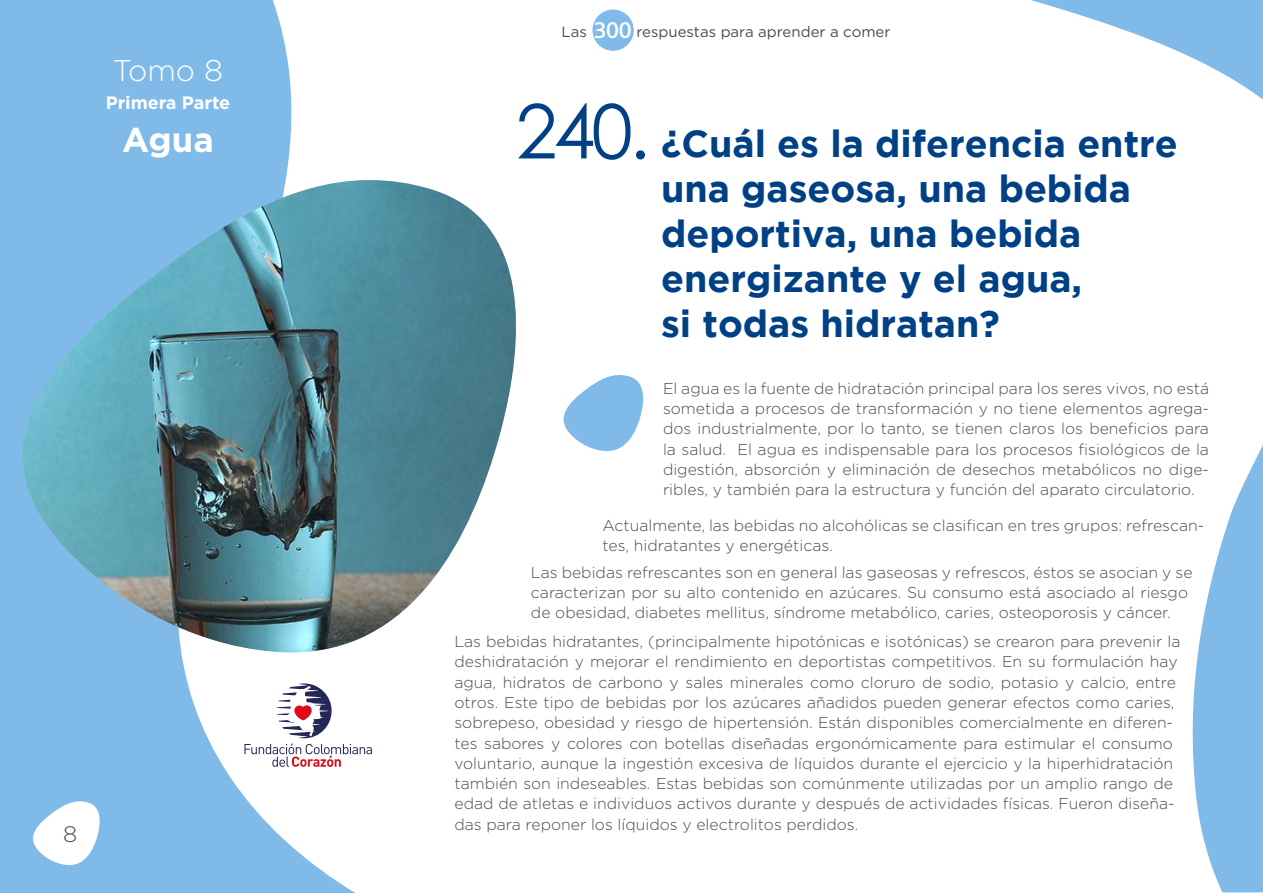
<style>
.page{position:relative;width:1263px;height:893px;background:#fff}
.page>*{position:absolute;margin:0;border:0;box-sizing:border-box;transform-origin:0 0}
.t1{font:75px "Century Gothic";color:#004085}
.t2{font:700 37.5px/45px "Gotham";color:#004085}
.t3{font:700 34.5px "Gotham";color:#fff}
.t4{font:300 30px "Gotham";color:#fff}
.t5{font:500 24px "Bliss Pro";color:#fff}
.t6{font:300 22.5px "Gotham Rounded";color:#4c4c4c}
.t7{font:700 18px "Gotham";color:#fff}
.t8{font:300 15.75px/20.2px "Gotham Rounded";color:#4c4c4c}
.t9{font:15px "Gotham Rounded";color:#4c4c4c}
</style>
<div class="page">
<svg style="left:0;top:0;width:355px;height:893px;fill:#7fbae8"></svg>
<svg style="left:1031px;top:0;width:232px;height:100px"></svg>
<svg style="left:1192px;top:445px;width:71px;height:447px"></svg>
<svg style="left:25px;top:798px;width:77px;height:67px"></svg>
<div style="left:592px;top:10px;width:42px;height:41px;background:#7fbae8;border-radius:50%"></div>
<svg style="left:563px;top:375px;width:81px;height:76px"></svg>
<svg style="left:0;top:157px;width:355px;height:498px;background:#8ac0ea"></svg>
<img style="left:22px;top:180px;width:494px;height:474px">
<svg style="left:244px;top:683px;width:128px;height:84px"></svg>
<h3 class="t6" style="left:63px;top:819px;width:16px">8</h3>
<h3 class="t5" style="left:594px;top:15px;width:40px">300</h3>
<p class="t9" style="left:561px;top:21px;width:27px">Las</p>
<p class="t9" style="left:636px;top:21px;width:256px">respuestas para aprender a comer</p>
<h3 class="t4" style="left:113px;top:54px;width:112px">Tomo 8</h3>
<p class="t7" style="left:106px;top:92px;width:126px">Primera Parte</p>
<h3 class="t3" style="left:122px;top:120px;width:93px">Agua</h3>
<h2 class="t2" style="left:661px;top:120px;width:518px">¿Cuál es la diferencia entre una gaseosa, una bebida deportiva, una bebida energizante y el agua,<br>si todas hidratan?</h2>
<h1 class="t1" style="left:516px;top:79px;width:136px">240.</h1>
<p class="t8" style="left:663px;top:378px;width:547px;text-align:justify">El agua es la fuente de hidratación principal para los seres vivos, no está sometida a procesos de transformación y no tiene elementos agrega&shy;dos industrialmente, por lo tanto, se tienen claros los beneficios para la salud. El agua es indispensable para los procesos fisiológicos de la digestión, absorción y eliminación de desechos metabólicos no dige&shy;ribles, y también para la estructura y función del aparato circulatorio.</p>
<p class="t8" style="left:602px;top:514px;width:603px">Actualmente, las bebidas no alcohólicas se clasifican en tres grupos: refrescan&shy;tes, hidratantes y energéticas.</p>
<p class="t8" style="left:531px;top:561px;width:663px">Las bebidas refrescantes son en general las gaseosas y refrescos, éstos se asocian y se caracterizan por su alto contenido en azúcares. Su consumo está asociado al riesgo de obesidad, diabetes mellitus, síndrome metabólico, caries, osteoporosis y cáncer.</p>
<p class="t8" style="left:454px;top:631px;width:727px">Las bebidas hidratantes, (principalmente hipotónicas e isotónicas) se crearon para prevenir la deshidratación y mejorar el rendimiento en deportistas competitivos. En su formulación hay agua, hidratos de carbono y sales minerales como cloruro de sodio, potasio y calcio, entre otros. Este tipo de bebidas por los azúcares añadidos pueden generar efectos como caries, sobrepeso, obesidad y riesgo de hipertensión. Están disponibles comercialmente en diferen&shy;tes sabores y colores con botellas diseñadas ergonómicamente para estimular el consumo voluntario, aunque la ingestión excesiva de líquidos durante el ejercicio y la hiperhidratación también son indeseables. Estas bebidas son comúnmente utilizadas por un amplio rango de edad de atletas e individuos activos durante y después de actividades físicas. Fueron diseña&shy;das para reponer los líquidos y electrolitos perdidos.</p>
</div>
